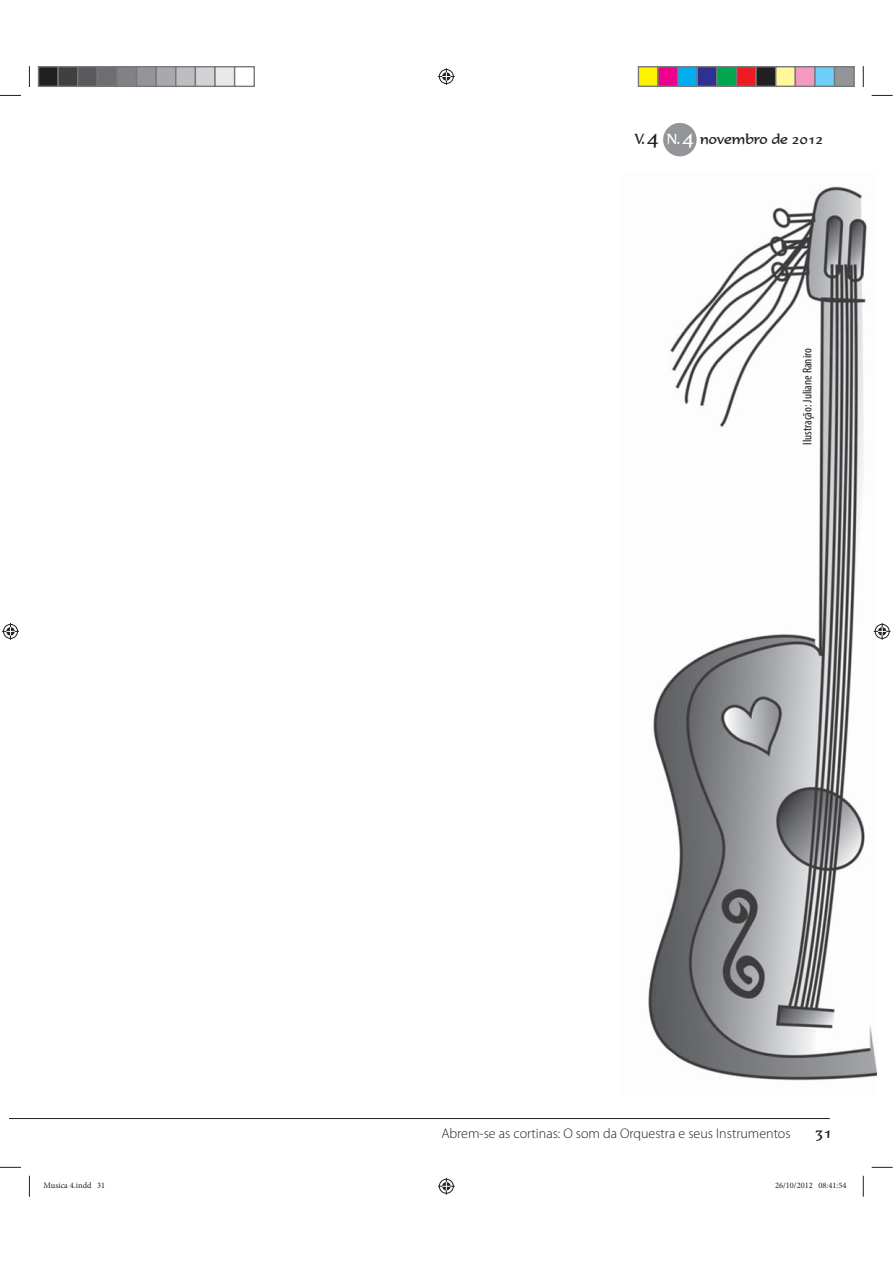
<style>
.page{position:relative;width:893px;height:1263px;background:#fff}
.page>*{position:absolute;margin:0;border:0;box-sizing:border-box;transform-origin:0 0}
.t1{font:15.45px "Formal 436 BT";color:#231f20}
.t2{font:300 13.95px "Myriad Pro";color:#231f20}
.t3{font:13.95px "Formal 436 BT";color:#231f20}
.t4{font:condensed 12.6px "Myriad Pro";color:#231f20}
.t5{font:8.4px "Minion Pro";color:#231f20}
.s1{font-size:21px}
.s2{color:#fff}
.s3{font-size:21px;color:#fff}
</style>
<div class="page">
<img style="left:648px;top:186px;width:228px;height:895px">
<div style="left:663px;top:123px;width:34px;height:33px;background:#939598;border-radius:50%"></div>
<hr style="left:10px;top:1118px;width:820px;height:1px;background:#231f20">
<svg style="left:0;top:95px;width:21px;height:1px"></svg>
<svg style="left:872px;top:95px;width:21px;height:1px"></svg>
<svg style="left:0;top:1167px;width:21px;height:1px"></svg>
<svg style="left:872px;top:1167px;width:21px;height:1px"></svg>
<svg style="left:29px;top:66px;width:1px;height:21px"></svg>
<svg style="left:29px;top:1176px;width:1px;height:21px"></svg>
<svg style="left:863px;top:66px;width:1px;height:21px"></svg>
<svg style="left:863px;top:1176px;width:1px;height:21px"></svg>
<svg style="left:438px;top:68px;width:17px;height:17px"></svg>
<svg style="left:438px;top:1178px;width:17px;height:17px"></svg>
<svg style="left:2px;top:623px;width:17px;height:17px"></svg>
<svg style="left:874px;top:623px;width:16px;height:17px"></svg>
<div style="left:39px;top:67px;width:19px;height:19px;background:#231f20"></div>
<div style="left:38px;top:66px;width:21px;height:21px;border:1px solid #77787b"></div>
<div style="left:58px;top:67px;width:20px;height:19px;background:#404041"></div>
<div style="left:57px;top:66px;width:21px;height:21px;border:1px solid #77787b"></div>
<div style="left:78px;top:67px;width:19px;height:19px;background:#58595b"></div>
<div style="left:77px;top:66px;width:21px;height:21px;border:1px solid #77787b"></div>
<div style="left:97px;top:67px;width:20px;height:19px;background:#6d6e70"></div>
<div style="left:97px;top:66px;width:21px;height:21px;border:1px solid #77787b"></div>
<div style="left:117px;top:67px;width:20px;height:19px;background:#808285"></div>
<div style="left:116px;top:66px;width:21px;height:21px;border:1px solid #77787b"></div>
<div style="left:137px;top:67px;width:19px;height:19px;background:#939598"></div>
<div style="left:136px;top:66px;width:21px;height:21px;border:1px solid #77787b"></div>
<div style="left:156px;top:67px;width:20px;height:19px;background:#a7a9ac"></div>
<div style="left:155px;top:66px;width:21px;height:21px;border:1px solid #77787b"></div>
<div style="left:176px;top:67px;width:19px;height:19px;background:#bcbec0"></div>
<div style="left:175px;top:66px;width:21px;height:21px;border:1px solid #77787b"></div>
<div style="left:195px;top:67px;width:20px;height:19px;background:#d1d3d4"></div>
<div style="left:195px;top:66px;width:21px;height:21px;border:1px solid #77787b"></div>
<div style="left:215px;top:67px;width:20px;height:19px;background:#e7e8e8"></div>
<div style="left:214px;top:66px;width:21px;height:21px;border:1px solid #77787b"></div>
<div style="left:234px;top:66px;width:21px;height:21px;border:1px solid #77787b"></div>
<div style="left:638px;top:67px;width:20px;height:19px;background:#fff200"></div>
<div style="left:638px;top:66px;width:21px;height:21px;border:1px solid #77787b"></div>
<div style="left:658px;top:67px;width:20px;height:19px;background:#ec008c"></div>
<div style="left:657px;top:66px;width:21px;height:21px;border:1px solid #77787b"></div>
<div style="left:678px;top:67px;width:19px;height:19px;background:#00aeef"></div>
<div style="left:677px;top:66px;width:21px;height:21px;border:1px solid #77787b"></div>
<div style="left:697px;top:67px;width:20px;height:19px;background:#2e3092"></div>
<div style="left:696px;top:66px;width:21px;height:21px;border:1px solid #77787b"></div>
<div style="left:717px;top:67px;width:19px;height:19px;background:#00a650"></div>
<div style="left:716px;top:66px;width:21px;height:21px;border:1px solid #77787b"></div>
<div style="left:736px;top:67px;width:20px;height:19px;background:#ed1c24"></div>
<div style="left:736px;top:66px;width:21px;height:21px;border:1px solid #77787b"></div>
<div style="left:756px;top:67px;width:20px;height:19px;background:#231f20"></div>
<div style="left:755px;top:66px;width:21px;height:21px;border:1px solid #77787b"></div>
<div style="left:776px;top:67px;width:19px;height:19px;background:#fff799"></div>
<div style="left:775px;top:66px;width:21px;height:21px;border:1px solid #77787b"></div>
<div style="left:795px;top:67px;width:20px;height:19px;background:#f49ac1"></div>
<div style="left:794px;top:66px;width:22px;height:21px;border:1px solid #77787b"></div>
<div style="left:815px;top:67px;width:19px;height:19px;background:#6dcff6"></div>
<div style="left:814px;top:66px;width:21px;height:21px;border:1px solid #77787b"></div>
<div style="left:834px;top:67px;width:20px;height:19px;background:#939598"></div>
<div style="left:834px;top:66px;width:21px;height:21px;border:1px solid #77787b"></div>
<p class="t3" style="left:635px;top:131px;width:190px">V. <span class="s1">4</span> <span class="s2">N.</span> <span class="s3">4</span> novembro de 2012</p>
<p class="t4" style="left:802px;top:445px;width:98px;rotate:-90deg">Ilustração: Juliane Raniro</p>
<p class="t2" style="left:441px;top:1128px;width:351px">Abrem-se as cortinas: O som da Orquestra e seus Instrumentos</p>
<p class="t1" style="left:815px;top:1123px;width:19px">31</p>
<p class="t5" style="left:43px;top:1181px;width:63px">Musica 4.indd 31</p>
<p class="t5" style="left:775px;top:1181px;width:73px">26/10/2012 08:41:54</p>
</div>
